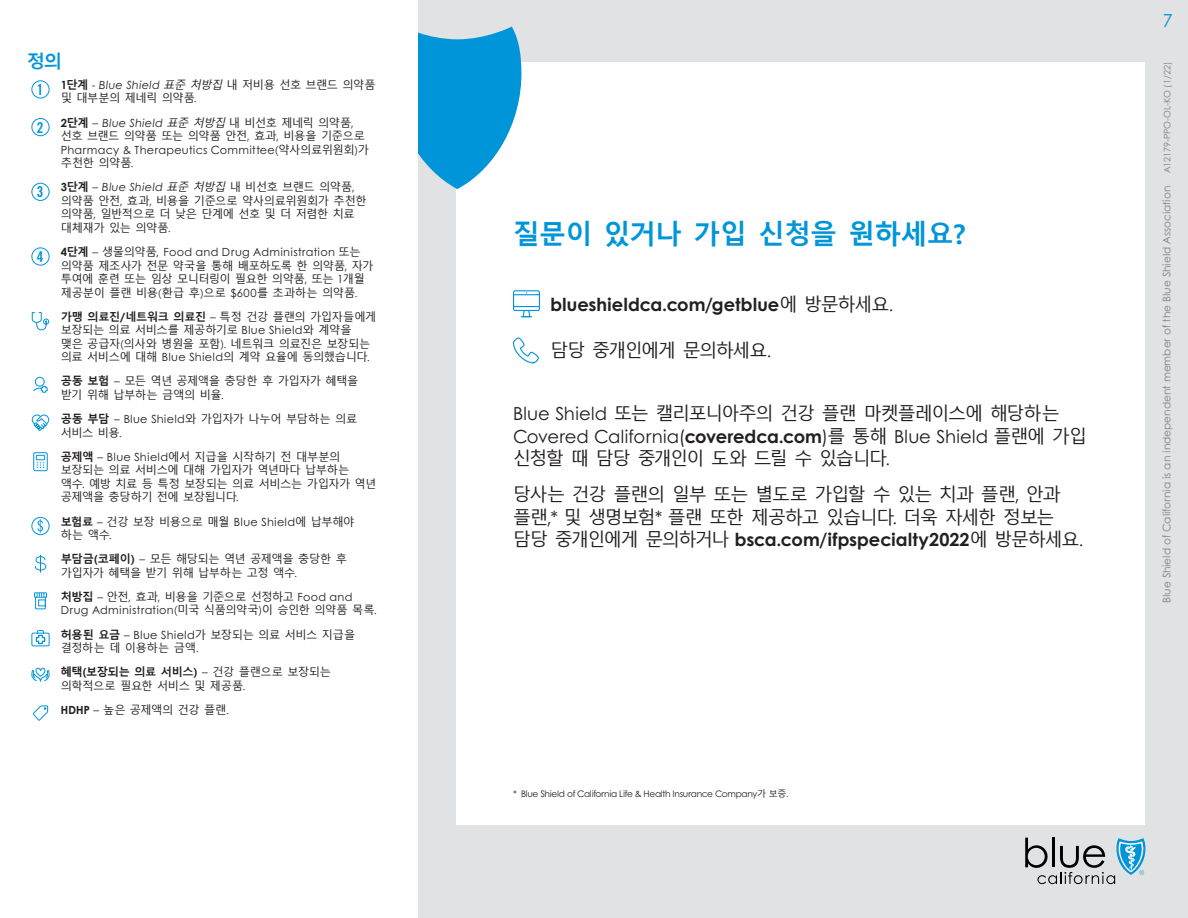
<style>
.page{position:relative;width:1188px;height:918px;background:#fff}
.page>*{position:absolute;margin:0;border:0;box-sizing:border-box;transform-origin:0 0}
.back_cover_heading_1{font:700 27px "Malgun Gothic";letter-spacing:-.035em;color:#0095d9}
.back_cover_12pt{font:18px/22.5px "Malgun Gothic";letter-spacing:-.07em;color:#231f20}
.back_cover_12pt-2{font:700 18px "Century Gothic B";color:#231f20}
.subhead_12pt_blue{font:700 18px "Malgun Gothic";color:#0095d9}
.t1{font:18px "Century Gothic B";color:#0095d9}
.t2{font:15px "Trade Gothic Bold 8";color:#0095d9}
.definitions_7_5pt{font:11.25px/13.5px "Malgun Gothic";letter-spacing:-.04em;color:#231f20}
.t3{font:10.5px "Century Gothic B";color:#7e8083}
.legal_6pt{font:9px "Century Gothic B";letter-spacing:-.03em;color:#231f20}
.s1{font-family:"Century Gothic B";font-weight:700}
.s2{font-weight:700}
.s3{font-family:"Century Gothic B"}
.s4{font-family:"Century Gothic B";font-style:italic}
.s5{font-style:italic}
.s6{font-family:"Malgun Gothic";font-weight:400}
.s7{font-family:"Malgun Gothic"}
.s8{font-size:9px}
</style>
<div class="page">
<div style="left:418px;top:0;width:770px;height:918px;background:#e1e2e4"></div>
<div style="left:457px;top:62px;width:688px;height:763px;background:#fff"></div>
<svg style="left:1025px;top:838px;width:120px;height:46px"></svg>
<svg style="left:418px;top:27px;width:103px;height:162px"></svg>
<svg style="left:513px;top:290px;width:27px;height:27px"></svg>
<svg style="left:513px;top:337px;width:26px;height:27px"></svg>
<div style="left:32px;top:80px;width:18px;height:18px;border:1px solid #0095d9;border-radius:50%"></div>
<div style="left:32px;top:118px;width:18px;height:18px;border:1px solid #0095d9;border-radius:50%"></div>
<div style="left:32px;top:183px;width:18px;height:18px;border:1px solid #0095d9;border-radius:50%"></div>
<div style="left:32px;top:248px;width:18px;height:18px;border:1px solid #0095d9;border-radius:50%"></div>
<svg style="left:31px;top:312px;width:18px;height:19px"></svg>
<svg style="left:33px;top:377px;width:15px;height:16px"></svg>
<svg style="left:32px;top:414px;width:18px;height:17px"></svg>
<svg style="left:33px;top:452px;width:15px;height:19px"></svg>
<svg style="left:38px;top:519px;width:5px;height:14px"></svg>
<div style="left:32px;top:517px;width:18px;height:18px;border:1px solid #0095d9;border-radius:50%"></div>
<svg style="left:34px;top:554px;width:12px;height:19px"></svg>
<svg style="left:34px;top:592px;width:13px;height:18px"></svg>
<svg style="left:31px;top:630px;width:19px;height:17px"></svg>
<svg style="left:31px;top:667px;width:19px;height:15px"></svg>
<svg style="left:32px;top:705px;width:16px;height:16px"></svg>
<p class="subhead_12pt_blue" style="left:27px;top:50px;width:37px">정의</p>
<p class="t2" style="left:37px;top:80px;width:8px">1</p>
<p class="definitions_7_5pt" style="left:61px;top:78px;width:316px"><span class="s1">1</span><span class="s2">단계</span> <span class="s3">-</span> <span class="s4">Blue Shield</span> <span class="s5">표준 처방집</span> 내 저비용 선호 브랜드 의약품 및 대부분의 제네릭 의약품.</p>
<p class="t2" style="left:37px;top:118px;width:8px">2</p>
<p class="definitions_7_5pt" style="left:61px;top:116px;width:310px"><span class="s1">2</span><span class="s2">단계</span> <span class="s3">–</span> <span class="s4">Blue Shield</span> <span class="s5">표준 처방집</span>내 비선호 제네릭 의약품, 선호 브랜드 의약품 또는 의약품 안전, 효과, 비용을 기준으로<br><span class="s3">Pharmacy &amp; Therapeutics Committee</span>(약사의료위원회)가 추천한 의약품.</p>
<p class="t2" style="left:37px;top:183px;width:8px">3</p>
<p class="definitions_7_5pt" style="left:61px;top:181px;width:307px"><span class="s1">3</span><span class="s2">단계</span> <span class="s3">–</span> <span class="s4">Blue Shield</span> <span class="s5">표준 처방집</span> 내 비선호 브랜드 의약품, 의약품 안전, 효과, 비용을 기준으로 약사의료위원회가 추천한 의약품, 일반적으로 더 낮은 단계에 선호 및 더 저렴한 치료 대체재가 있는 의약품.</p>
<p class="t2" style="left:37px;top:247px;width:8px">4</p>
<p class="definitions_7_5pt" style="left:61px;top:245px;width:314px"><span class="s1">4</span><span class="s2">단계</span> <span class="s3">–</span> 생물의약품, <span class="s3">Food and Drug Administration</span> 또는 의약품 제조사가 전문 약국을 통해 배포하도록 한 의약품, 자가 투여에 훈련 또는 임상 모니터링이 필요한 의약품, 또는 <span class="s3">1</span>개월 제공분이 플랜 비용(환급 후)으로 <span class="s3">$600</span>를 초과하는 의약품.</p>
<p class="definitions_7_5pt" style="left:61px;top:310px;width:317px"><span class="s2">가맹 의료진/네트워크 의료진</span> <span class="s3">–</span> 특정 건강 플랜의 가입자들에게 보장되는 의료 서비스를 제공하기로 <span class="s3">Blue Shield</span>와 계약을 맺은 공급자(의사와 병원을 포함). 네트워크 의료진은 보장되는 의료 서비스에 대해 <span class="s3">Blue Shield</span>의 계약 요율에 동의했습니다.</p>
<p class="definitions_7_5pt" style="left:61px;top:375px;width:299px"><span class="s2">공동 보험</span> <span class="s3">–</span> 모든 역년 공제액을 충당한 후 가입자가 혜택을 받기 위해 납부하는 금액의 비율.</p>
<p class="definitions_7_5pt" style="left:61px;top:413px;width:298px"><span class="s2">공동 부담</span> <span class="s3">– Blue Shield</span>와 가입자가 나누어 부담하는 의료 서비스 비용.</p>
<p class="definitions_7_5pt" style="left:61px;top:450px;width:317px"><span class="s2">공제액</span> <span class="s3">– Blue Shield</span>에서 지급을 시작하기 전 대부분의 보장되는 의료 서비스에 대해 가입자가 역년마다 납부하는<br>액수. 예방 치료 등 특정 보장되는 의료 서비스는 가입자가 역년 공제액을 충당하기 전에 보장됩니다.</p>
<p class="definitions_7_5pt" style="left:61px;top:515px;width:295px"><span class="s2">보험료</span> <span class="s3">–</span> 건강 보장 비용으로 매월 <span class="s3">Blue Shield</span>에 납부해야 하는 액수.</p>
<p class="definitions_7_5pt" style="left:61px;top:553px;width:288px"><span class="s2">부담금(코페이)</span> <span class="s3">–</span> 모든 해당되는 역년 공제액을 충당한 후 가입자가 혜택을 받기 위해 납부하는 고정 액수.</p>
<p class="definitions_7_5pt" style="left:61px;top:590px;width:317px"><span class="s2">처방집</span> <span class="s3">–</span> 안전, 효과, 비용을 기준으로 선정하고 <span class="s3">Food and<br>Drug Administration</span>(미국 식품의약국)이 승인한 의약품 목록.</p>
<p class="definitions_7_5pt" style="left:61px;top:628px;width:296px"><span class="s2">허용된 요금</span> <span class="s3">– Blue Shield</span>가 보장되는 의료 서비스 지급을 결정하는 데 이용하는 금액.</p>
<p class="definitions_7_5pt" style="left:61px;top:666px;width:272px"><span class="s2">혜택(보장되는 의료 서비스)</span> <span class="s3">–</span> 건강 플랜으로 보장되는 의학적으로 필요한 서비스 및 제공품.</p>
<p class="definitions_7_5pt" style="left:61px;top:703px;width:170px"><span class="s1">HDHP</span> <span class="s3">–</span> 높은 공제액의 건강 플랜.</p>
<p class="back_cover_heading_1" style="left:513px;top:218px;width:454px">질문이 있거나 가입 신청을 원하세요?</p>
<p class="back_cover_12pt-2" style="left:550px;top:293px;width:344px">blueshieldca.com/getblue<span class="s6">에 방문하세요.</span></p>
<p class="back_cover_12pt" style="left:550px;top:340px;width:222px">담당 중개인에게 문의하세요.</p>
<p class="back_cover_12pt" style="left:513px;top:403px;width:575px"><span class="s3">Blue Shield</span> 또는 캘리포니아주의 건강 플랜 마켓플레이스에 해당하는<br><span class="s3">Covered California(</span><span class="s1">coveredca.com</span><span class="s3">)</span>를 통해 <span class="s3">Blue Shield</span> 플랜에 가입 신청할 때 담당 중개인이 도와 드릴 수 있습니다.</p>
<p class="back_cover_12pt" style="left:513px;top:484px;width:572px">당사는 건강 플랜의 일부 또는 별도로 가입할 수 있는 치과 플랜, 안과 플랜,<span class="s3">*</span> 및 생명보험<span class="s3">*</span> 플랜 또한 제공하고 있습니다. 더욱 자세한 정보는 담당 중개인에게 문의하거나 <span class="s1">bsca.com/ifpspecialty2022</span>에 방문하세요.</p>
<p class="legal_6pt" style="left:513px;top:788px;width:277px">* Blue Shield of California Life &amp; Health Insurance Company<span class="s7">가 보증.</span></p>
<h2 class="t1" style="left:1163px;top:9px;width:11px">7</h2>
<p class="t3" style="left:1160px;top:603px;width:542px;rotate:-90deg">Blue Shield of California is an independent member of the Blue Shield Association <span class="s8">A12179-PPO-OL-KO (1/22)</span></p>
</div>
